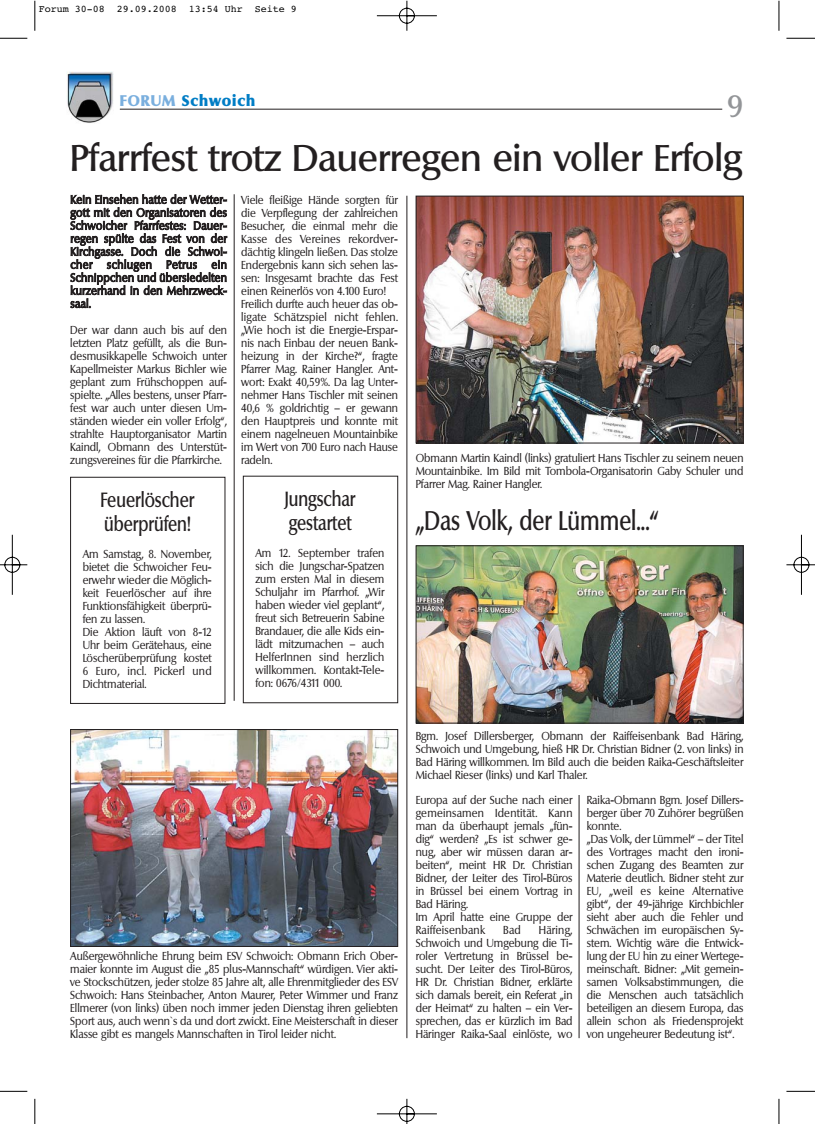
<style>
.page{position:relative;width:815px;height:1124px;background:#fff}
.page>*{position:absolute;margin:0;border:0;box-sizing:border-box;transform-origin:0 0}
.t1{font:500 36.25px "Columbia";letter-spacing:-.005em;color:#231f20}
.t2{font:500 30px "Columbia";color:#939598}
.t3{font:500 26.25px "Columbia";color:#231f20;scale:.8 1}
.t4{font:500 20px/24px "Columbia";color:#231f20;scale:.8 1}
.t5{font:800 15px "Columbia";letter-spacing:.06em;color:#007dc5}
.t6{font:11.25px/13px "Columbia";color:#231f20;text-align:justify;scale:.9 1}
.t7{font:11.25px "Columbia";letter-spacing:.05em;color:#231f20;scale:.9 1}
.t8{font:10px "Courier";color:#000}
.s1{color:#7aafde}
</style>
<div class="page">
<img style="left:0;top:0;width:815px;height:1123px">
<p class="t8" style="left:39px;top:6px;width:259px">Forum 30-08 29.09.2008 13:54 Uhr Seite 9</p>
<h3 class="t5" style="left:120px;top:94px;width:137px"><span class="s1">FORUM</span> Schwoich</h3>
<h2 class="t2" style="left:727px;top:93px;width:18px">9</h2>
<h1 class="t1" style="left:70px;top:142px;width:673px">Pfarrfest trotz Dauerregen ein voller Erfolg</h1>
<p class="t6" style="left:70px;top:194px;width:175px">Kein Einsehen hatte der Wetter&shy;gott mit den Organisatoren des Schwoicher Pfarrfestes: Dauer&shy;regen spülte das Fest von der Kirchgasse. Doch die Schwoi&shy;cher</p>
<p class="t7" style="left:107px;top:259px;width:52px">schlugen</p>
<p class="t6" style="left:166px;top:259px;width:36px">Petrus</p>
<p class="t6" style="left:70px;top:259px;width:175px;text-indent:141px">ein Schnippchen und übersiedelten kurzerhand in den Mehrzweck&shy;saal.</p>
<p class="t6" style="left:70px;top:324px;width:176px">Der war dann auch bis auf den letzten Platz gefüllt, als die Bun&shy;desmusikkapelle Schwoich unter Kapellmeister Markus Bichler wie geplant zum Frühschoppen auf&shy;spielte. „Alles bestens, unser Pfarr&shy;fest war auch unter diesen Um&shy;ständen wieder ein voller Erfolg“, strahlte Hauptorganisator Martin Kaindl, Obmann des Unterstüt&shy;zungsvereines für die Pfarrkirche.</p>
<h3 class="t4" style="left:101px;top:489px;width:119px">Feuerlöscher überprüfen!</h3>
<p class="t6" style="left:83px;top:548px;width:145px;text-align:left">Am Samstag, 8. November, bietet die Schwoicher Feu&shy;erwehr wieder die Möglich&shy;keit Feuerlöscher auf ihre<br>Funktionsfähigkeit überprü&shy;fen zu lassen.<br>Die Aktion läuft von 8-12<br>Uhr beim Gerätehaus, eine<br>Löscherüberprüfung kostet<br>6 Euro, incl. Pickerl und<br>Dichtmaterial.</p>
<p class="t6" style="left:241px;top:194px;width:176px;text-align:left">Viele fleißige Hände sorgten für die Verpflegung der zahlreichen<br>Besucher, die einmal mehr die<br>Kasse des Vereines rekordver&shy;dächtig klingeln ließen. Das stolze<br>Endergebnis kann sich sehen las&shy;sen: Insgesamt brachte das Fest einen Reinerlös von 4.100 Euro!<br>Freilich durfte auch heuer das ob&shy;ligate Schätzspiel nicht fehlen. „Wie hoch ist die Energie-Erspar&shy;nis nach Einbau der neuen Bank&shy;heizung in der Kirche?“, fragte<br>Pfarrer Mag. Rainer Hangler. Ant&shy;wort: Exakt 40,59%. Da lag Unter&shy;nehmer Hans Tischler mit seinen<br>40,6 % goldrichtig – er gewann den Hauptpreis und konnte mit einem nagelneuen Mountainbike im Wert von 700 Euro nach Hause radeln.</p>
<h3 class="t4" style="left:285px;top:488px;width:90px">Jungschar gestartet</h3>
<p class="t6" style="left:255px;top:547px;width:145px">Am 12. September trafen sich die Jungschar-Spatzen zum ersten Mal in diesem Schuljahr im Pfarrhof. „Wir haben wieder viel geplant“, freut sich Betreuerin Sabine Brandauer, die alle Kids ein&shy;lädt mitzumachen – auch HelferInnen sind herzlich willkommen. Kontakt-Tele&shy;fon: 0676/4311 000.</p>
<p class="t6" style="left:70px;top:950px;width:366px">Außergewöhnliche Ehrung beim ESV Schwoich: Obmann Erich Ober&shy;maier konnte im August die „85 plus-Mannschaft“ würdigen. Vier akti&shy;ve Stockschützen, jeder stolze 85 Jahre alt, alle Ehrenmitglieder des ESV Schwoich: Hans Steinbacher, Anton Maurer, Peter Wimmer und Franz Ellmerer (von links) üben noch immer jeden Dienstag ihren geliebten Sport aus, auch wenn`s da und dort zwickt. Eine Meisterschaft in dieser Klasse gibt es mangels Mannschaften in Tirol leider nicht.</p>
<p class="t6" style="left:416px;top:452px;width:366px">Obmann Martin Kaindl (links) gratuliert Hans Tischler zu seinem neuen Mountainbike. Im Bild mit Tombola-Organisatorin Gaby Schuler und Pfarrer Mag. Rainer Hangler.</p>
<h3 class="t3" style="left:416px;top:509px;width:305px">„Das Volk, der Lümmel...“</h3>
<p class="t6" style="left:416px;top:730px;width:366px">Bgm. Josef Dillersberger, Obmann der Raiffeisenbank Bad Häring, Schwoich und Umgebung, hieß HR Dr. Christian Bidner (2. von links) in Bad Häring willkommen. Im Bild auch die beiden Raika-Geschäftsleiter Michael Rieser (links) und Karl Thaler.</p>
<p class="t6" style="left:416px;top:794px;width:176px;text-align:left">Europa auf der Suche nach einer gemeinsamen Identität. Kann man da überhaupt jemals „fün&shy;dig“ werden? „Es ist schwer ge&shy;nug, aber wir müssen daran ar&shy;beiten“, meint HR Dr. Christian<br>Bidner, der Leiter des Tirol-Büros in Brüssel bei einem Vortrag in<br>Bad Häring.<br>Im April hatte eine Gruppe der<br>Raiffeisenbank</p>
<p class="t6" style="left:503px;top:924px;width:21px">Bad</p>
<p class="t6" style="left:416px;top:924px;width:176px;text-indent:123px">Häring, Schwoich und Umgebung die Ti&shy;roler Vertretung in Brüssel be&shy;sucht. Der Leiter des Tirol-Büros, HR Dr. Christian Bidner, erklärte sich damals bereit, ein Referat „in der Heimat“ zu halten – ein Ver&shy;sprechen, das er kürzlich im Bad Häringer Raika-Saal einlöste, wo</p>
<p class="t6" style="left:587px;top:794px;width:176px;text-align:left">Raika-Obmann Bgm. Josef Dillers&shy;berger über 70 Zuhörer begrüßen konnte.<br>„Das Volk, der Lümmel“ – der Titel des Vortrages macht den ironi&shy;schen Zugang des Beamten zur<br>Materie deutlich. Bidner steht zur<br>EU, „weil es keine Alternative gibt“, der 49-jährige Kirchbichler sieht aber auch die Fehler und<br>Schwächen im europäischen Sy&shy;stem. Wichtig wäre die Entwick&shy;lung der EU hin zu einer Wertege&shy;meinschaft. Bidner: „Mit gemein&shy;samen Volksabstimmungen, die die Menschen auch tatsächlich beteiligen an diesem Europa, das allein schon als Friedensprojekt von ungeheurer Bedeutung ist“.</p>
</div>
